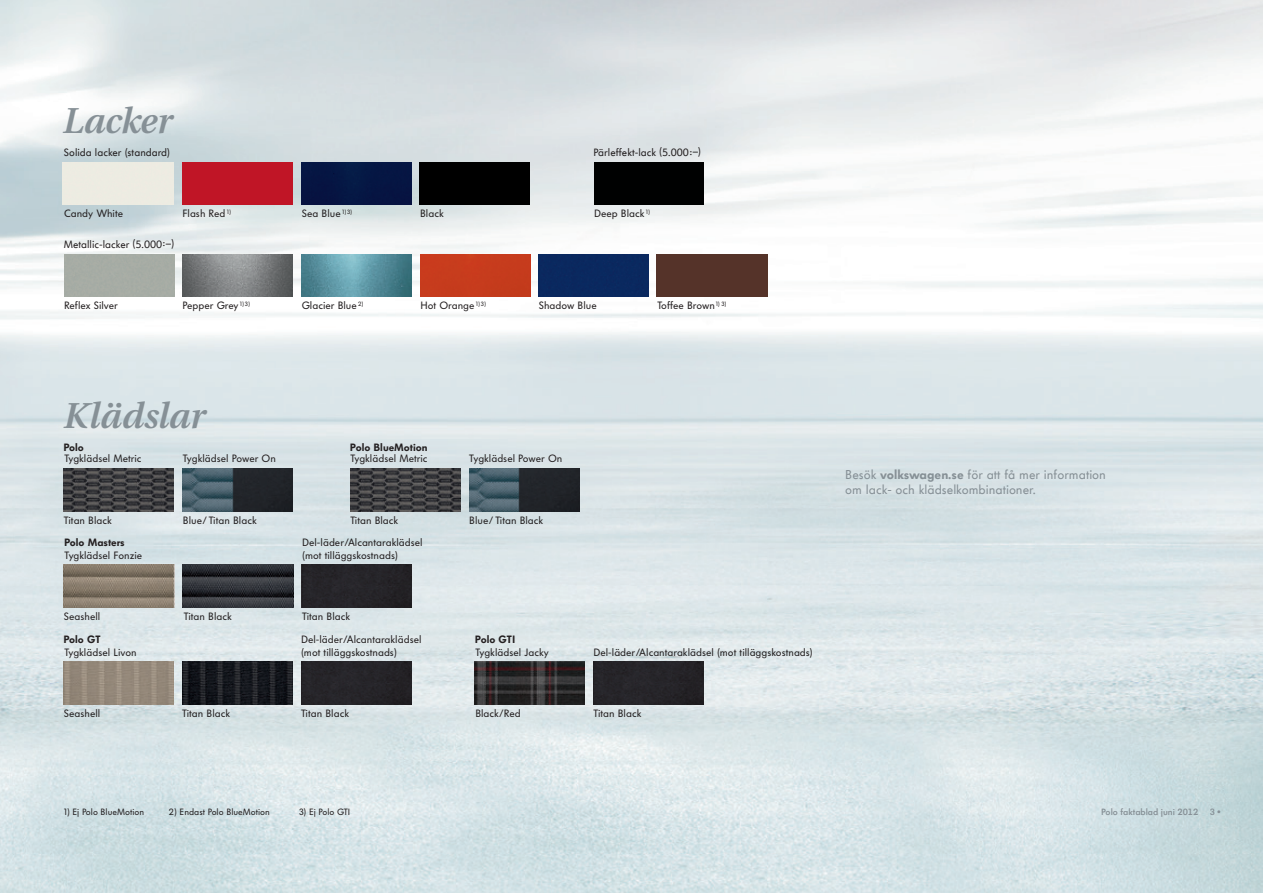
<style>
.page{position:relative;width:1263px;height:893px;background:#fff}
.page>*{position:absolute;margin:0;border:0;box-sizing:border-box;transform-origin:0 0}
.t1{font:italic 600 36px "VW Utopia";color:#869096}
.t2{font:12.75px/15px "VW Headline OT";color:#869096}
.t3{font:10.5px/12.8px "VW Headline";color:#231f20}
.t4{font:10.5px "VW Headline OT";color:#231f20}
.t5{font:900 10.5px "VW Headline";color:#231f20}
.t6{font:9px "VW Headline";color:#231f20}
.t7{font:600 9px "VW Headline OT";color:#869096}
.s1{font-weight:900}
</style>
<div class="page">
<img style="left:0;top:0;width:1263px;height:893px">
<img style="left:64px;top:469px;width:110px;height:42px">
<img style="left:183px;top:469px;width:110px;height:42px">
<div style="left:420px;top:254px;width:110px;height:43px;background:#c63b1d"></div>
<div style="left:657px;top:254px;width:110px;height:43px;background:#553329"></div>
<img style="left:182px;top:254px;width:110px;height:43px">
<div style="left:64px;top:254px;width:110px;height:43px;background:#a6aca5"></div>
<img style="left:301px;top:254px;width:110px;height:43px">
<div style="left:538px;top:254px;width:110px;height:43px;background:#0a295f"></div>
<div style="left:62px;top:162px;width:112px;height:43px;background:#edece2"></div>
<div style="left:182px;top:162px;width:110px;height:43px;background:#c01526"></div>
<div style="left:301px;top:162px;width:110px;height:43px;background:#051643"></div>
<div style="left:420px;top:162px;width:110px;height:43px;background:#000"></div>
<div style="left:594px;top:162px;width:109px;height:43px;background:#000101"></div>
<img style="left:350px;top:469px;width:110px;height:42px">
<img style="left:469px;top:469px;width:110px;height:42px">
<img style="left:183px;top:565px;width:110px;height:42px">
<div style="left:301px;top:565px;width:110px;height:42px;background:#262428"></div>
<img style="left:64px;top:565px;width:110px;height:42px">
<img style="left:475px;top:662px;width:110px;height:42px">
<div style="left:593px;top:662px;width:110px;height:42px;background:#252428"></div>
<img style="left:182px;top:662px;width:110px;height:42px">
<div style="left:301px;top:662px;width:110px;height:42px;background:#252428"></div>
<img style="left:64px;top:662px;width:109px;height:42px">
<h1 class="t1" style="left:62px;top:101px;width:111px">Lacker</h1>
<p class="t4" style="left:64px;top:146px;width:108px">Solida lacker (standard)</p>
<p class="t4" style="left:593px;top:146px;width:109px">Pärleffekt-lack (5.000:–)</p>
<p class="t3" style="left:64px;top:207px;width:61px">Candy White</p>
<p class="t4" style="left:64px;top:238px;width:112px">Metallic-lacker (5.000:–)</p>
<p class="t3" style="left:182px;top:207px;width:50px">Flash Red <sup>1)</sup></p>
<p class="t3" style="left:302px;top:207px;width:52px">Sea Blue <sup>1)3)</sup></p>
<p class="t3" style="left:420px;top:207px;width:25px">Black</p>
<p class="t3" style="left:594px;top:207px;width:58px">Deep Black <sup>1)</sup></p>
<p class="t3" style="left:64px;top:299px;width:55px">Reflex Silver</p>
<p class="t3" style="left:302px;top:299px;width:63px">Glacier Blue <sup>2)</sup></p>
<p class="t3" style="left:420px;top:299px;width:67px">Hot Orange <sup>1)3)</sup></p>
<p class="t3" style="left:658px;top:299px;width:70px">Toffee Brown<sup>1)</sup> <sup>3)</sup></p>
<p class="t3" style="left:182px;top:299px;width:69px">Pepper Grey <sup>1)3)</sup></p>
<p class="t3" style="left:539px;top:299px;width:60px">Shadow Blue</p>
<h1 class="t1" style="left:62px;top:395px;width:143px">Klädslar</h1>
<p class="t3" style="left:64px;top:453px;width:79px">Tygklädsel Metric</p>
<p class="t3" style="left:183px;top:453px;width:95px">Tygklädsel Power On</p>
<p class="t5" style="left:63px;top:441px;width:22px">Polo</p>
<p class="t3" style="left:64px;top:514px;width:49px">Titan Black</p>
<p class="t3" style="left:183px;top:514px;width:75px">Blue/ Titan Black</p>
<p class="t5" style="left:64px;top:537px;width:62px">Polo Masters</p>
<p class="t3" style="left:65px;top:549px;width:79px">Tygklädsel Fonzie</p>
<p class="t5" style="left:350px;top:441px;width:79px">Polo BlueMotion</p>
<p class="t3" style="left:350px;top:453px;width:79px">Tygklädsel Metric</p>
<p class="t3" style="left:469px;top:453px;width:95px">Tygklädsel Power On</p>
<p class="t3" style="left:350px;top:514px;width:49px">Titan Black</p>
<p class="t3" style="left:469px;top:514px;width:75px">Blue/ Titan Black</p>
<p class="t3" style="left:302px;top:536px;width:122px">Del-läder/Alcantaraklädsel (mot tilläggskostnads)</p>
<p class="t3" style="left:64px;top:610px;width:38px">Seashell</p>
<p class="t3" style="left:184px;top:610px;width:49px">Titan Black</p>
<p class="t3" style="left:302px;top:610px;width:49px">Titan Black</p>
<p class="t5" style="left:63px;top:634px;width:38px">Polo GT</p>
<p class="t3" style="left:64px;top:646px;width:74px">Tygklädsel Livon</p>
<p class="t3" style="left:301px;top:633px;width:122px">Del-läder/Alcantaraklädsel (mot tilläggskostnads)</p>
<p class="t5" style="left:475px;top:634px;width:42px">Polo GTI</p>
<p class="t3" style="left:475px;top:646px;width:75px">Tygklädsel Jacky</p>
<p class="t3" style="left:593px;top:646px;width:221px">Del-läder/Alcantaraklädsel (mot tilläggskostnads)</p>
<p class="t3" style="left:64px;top:707px;width:38px">Seashell</p>
<p class="t3" style="left:182px;top:707px;width:49px">Titan Black</p>
<p class="t3" style="left:301px;top:707px;width:49px">Titan Black</p>
<p class="t3" style="left:475px;top:707px;width:47px">Black/Red</p>
<p class="t3" style="left:593px;top:707px;width:49px">Titan Black</p>
<p class="t2" style="left:845px;top:467px;width:262px">Besök <span class="s1">volkswagen.se</span> för att få mer information om lack- och klädselkombinationer.</p>
<p class="t6" style="left:64px;top:807px;width:82px">1) Ej Polo BlueMotion</p>
<p class="t6" style="left:169px;top:807px;width:103px">2) Endast Polo BlueMotion</p>
<p class="t6" style="left:299px;top:807px;width:52px">3) Ej Polo GTI</p>
<p class="t7" style="left:1101px;top:806px;width:99px">Polo faktablad juni 2012</p>
<p class="t7" style="left:1210px;top:806px;width:12px">3 <span class="s1">•</span></p>
</div>
